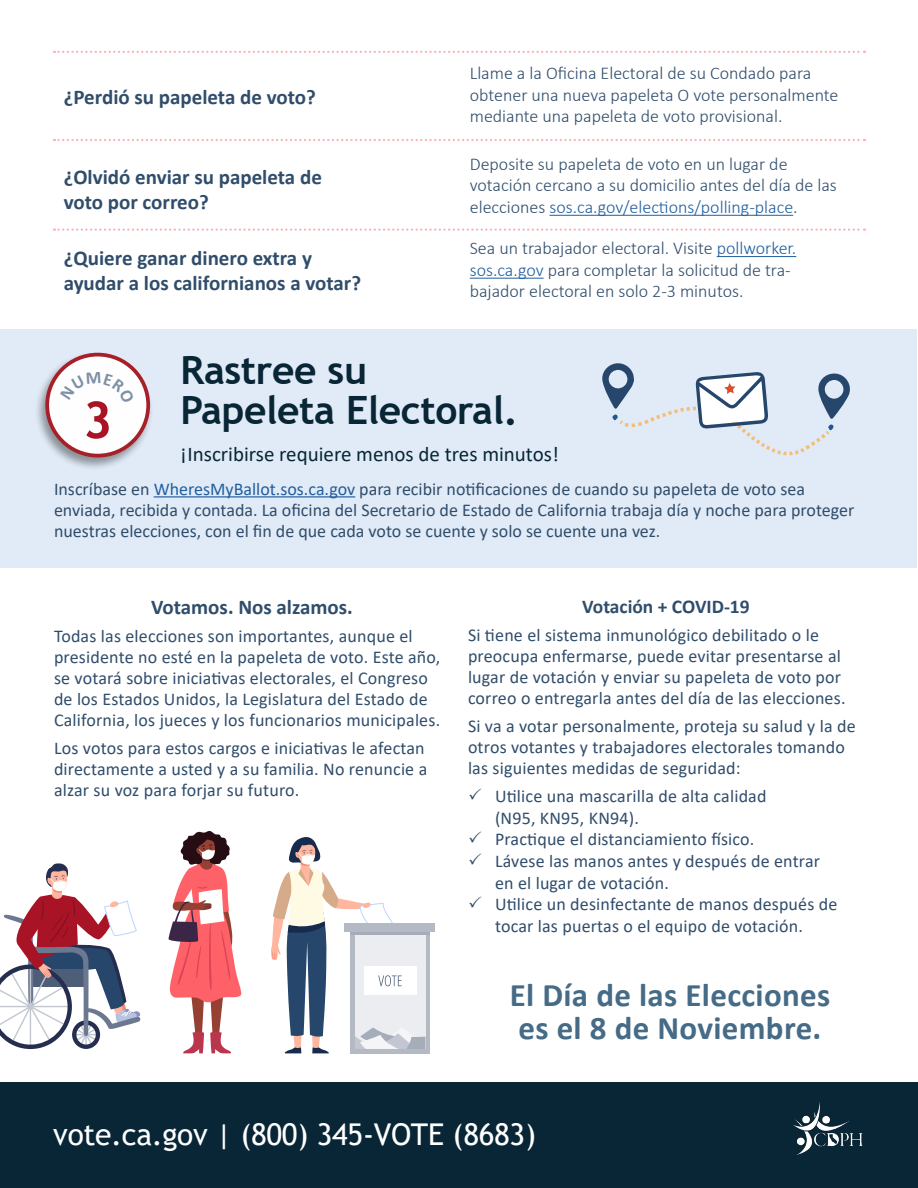
<style>
.page{position:relative;width:918px;height:1188px;background:#fff}
.page>*{position:absolute;margin:0;border:0;box-sizing:border-box;transform-origin:0 0}
.t1{font:700 51px "Trebuchet MS";color:#a81426}
.t2{font:700 39px/40.5px "Trebuchet MS";letter-spacing:-.01em;color:#082636}
.t3{font:700 33px/33px "Calibri";letter-spacing:.01em;color:#456b87}
.t4{font:30px "Trebuchet MS";letter-spacing:-.01em;color:#fff}
.Table_Heading_H3{font:700 21px/25.2px "Calibri";color:#304d6b}
.t5{font:21px "Calibri";color:#082636}
.Centered_Column_Head{font:700 21px "Calibri";color:#304d6b}
.Centered_Column_Head-2{font:700 19.5px "Calibri";color:#304d6b}
.t6{font:18px/21px "Calibri";letter-spacing:.01em;color:#304d6b}
.t7{font:300 18px/21.6px "Calibri";color:#304d6b}
.s1{color:#215e9e}
</style>
<div class="page">
<div style="left:1px;top:329px;width:916px;height:239px;background:#e1ebf7"></div>
<hr style="left:154px;top:496px;width:201px;height:1px;background:#215e9e">
<div style="left:33px;top:350px;width:121px;height:121px;background:#000;opacity:.4"></div>
<div style="left:47px;top:355px;width:101px;height:101px;background:#fff;border-radius:50%"></div>
<div style="left:45px;top:353px;width:105px;height:104px;border:4px solid #a71e27;border-radius:50%"></div>
<svg style="left:602px;top:363px;width:248px;height:93px"></svg>
<div style="left:0;top:1082px;width:918px;height:106px;background:#082636"></div>
<svg style="left:425px;top:935px;width:5px;height:118px"></svg>
<svg style="left:425px;top:931px;width:5px;height:4px"></svg>
<div style="left:345px;top:923px;width:90px;height:8px;background:#b3bac4"></div>
<svg style="left:271px;top:837px;width:154px;height:216px"></svg>
<svg style="left:0;top:863px;width:141px;height:186px"></svg>
<svg style="left:168px;top:831px;width:73px;height:223px"></svg>
<hr style="left:550px;top:215px;width:243px;height:1px;background:#215e9e">
<hr style="left:717px;top:256px;width:79px;height:1px;background:#215e9e">
<hr style="left:470px;top:278px;width:74px;height:1px;background:#215e9e">
<svg style="left:54px;top:51px;width:811px;height:2px"></svg>
<svg style="left:54px;top:139px;width:811px;height:2px"></svg>
<svg style="left:54px;top:228px;width:811px;height:3px"></svg>
<img style="left:793px;top:1101px;width:70px;height:54px">
<h3 class="Table_Heading_H3" style="left:64px;top:84px;width:254px">¿Perdió su papeleta de voto?</h3>
<h3 class="Table_Heading_H3" style="left:64px;top:164px;width:260px">¿Olvidó enviar su papeleta de voto por correo?</h3>
<h3 class="Table_Heading_H3" style="left:64px;top:245px;width:299px">¿Quiere ganar dinero extra y ayudar a los californianos a votar?</h3>
<p class="t7" style="left:470px;top:62px;width:370px">Llame a la Oficina Electoral de su Condado para obtener una nueva papeleta O vote personalmente mediante una papeleta de voto provisional.</p>
<p class="t7" style="left:470px;top:153px;width:369px">Deposite su papeleta de voto en un lugar de votación cercano a su domicilio antes del día de las elecciones <span class="s1">sos.ca.gov/elections/polling-place</span>.</p>
<p class="t7" style="left:470px;top:237px;width:328px">Sea un trabajador electoral. Visite <span class="s1">pollworker. sos.ca.gov</span> para completar la solicitud de tra&shy;bajador electoral en solo 2-3 minutos.</p>
<h2 class="t1" style="left:83px;top:388px;width:31px">3</h2>
<h2 class="t2" style="left:181px;top:350px;width:339px">Rastree su<br>Papeleta Electoral.</h2>
<p class="t5" style="left:181px;top:440px;width:380px">¡Inscribirse requiere menos de tres minutos!</p>
<p class="t6" style="left:54px;top:478px;width:802px">Inscríbase en <span class="s1">WheresMyBallot.sos.ca.gov</span> para recibir notificaciones de cuando su papeleta de voto sea enviada, recibida y contada. La oficina del Secretario de Estado de California trabaja día y noche para proteger nuestras elecciones, con el fin de que cada voto se cuente y solo se cuente una vez.</p>
<h3 class="Centered_Column_Head" style="left:151px;top:593px;width:203px">Votamos. Nos alzamos.</h3>
<p class="t6" style="left:54px;top:625px;width:388px">Todas las elecciones son importantes, aunque el presidente no esté en la papeleta de voto. Este año, se votará sobre iniciativas electorales, el Congreso de los Estados Unidos, la Legislatura del Estado de California, los jueces y los funcionarios municipales.</p>
<p class="t6" style="left:54px;top:737px;width:375px">Los votos para estos cargos e iniciativas le afectan directamente a usted y a su familia. No renuncie a alzar su voz para forjar su futuro.</p>
<h3 class="Centered_Column_Head-2" style="left:582px;top:593px;width:169px">Votación + COVID-19</h3>
<p class="t6" style="left:468px;top:624px;width:379px">Si tiene el sistema inmunológico debilitado o le preocupa enfermarse, puede evitar presentarse al lugar de votación y enviar su papeleta de voto por correo o entregarla antes del día de las elecciones.</p>
<p class="t6" style="left:468px;top:715px;width:389px">Si va a votar personalmente, proteja su salud y la de otros votantes y trabajadores electorales tomando las siguientes medidas de seguridad:</p>
<p class="t6" style="left:495px;top:785px;width:273px;line-height:21.6px;text-indent:-27px">✓ Utilice una mascarilla de alta calidad (N95, KN95, KN94).</p>
<p class="t6" style="left:468px;top:828px;width:288px">✓ Practique el distanciamiento físico.</p>
<p class="t6" style="left:495px;top:850px;width:327px;line-height:21.6px;text-indent:-27px">✓ Lávese las manos antes y después de entrar en el lugar de votación.</p>
<p class="t6" style="left:468px;top:893px;width:371px;line-height:21.6px;text-align:center">✓ Utilice un desinfectante de manos después de tocar las puertas o el equipo de votación.</p>
<h2 class="t3" style="left:510px;top:978px;width:322px">El Día de las Elecciones es el 8 de Noviembre.</h2>
<p class="t4" style="left:53px;top:1115px;width:484px">vote.ca.gov | (800) 345-VOTE (8683)</p>
</div>
